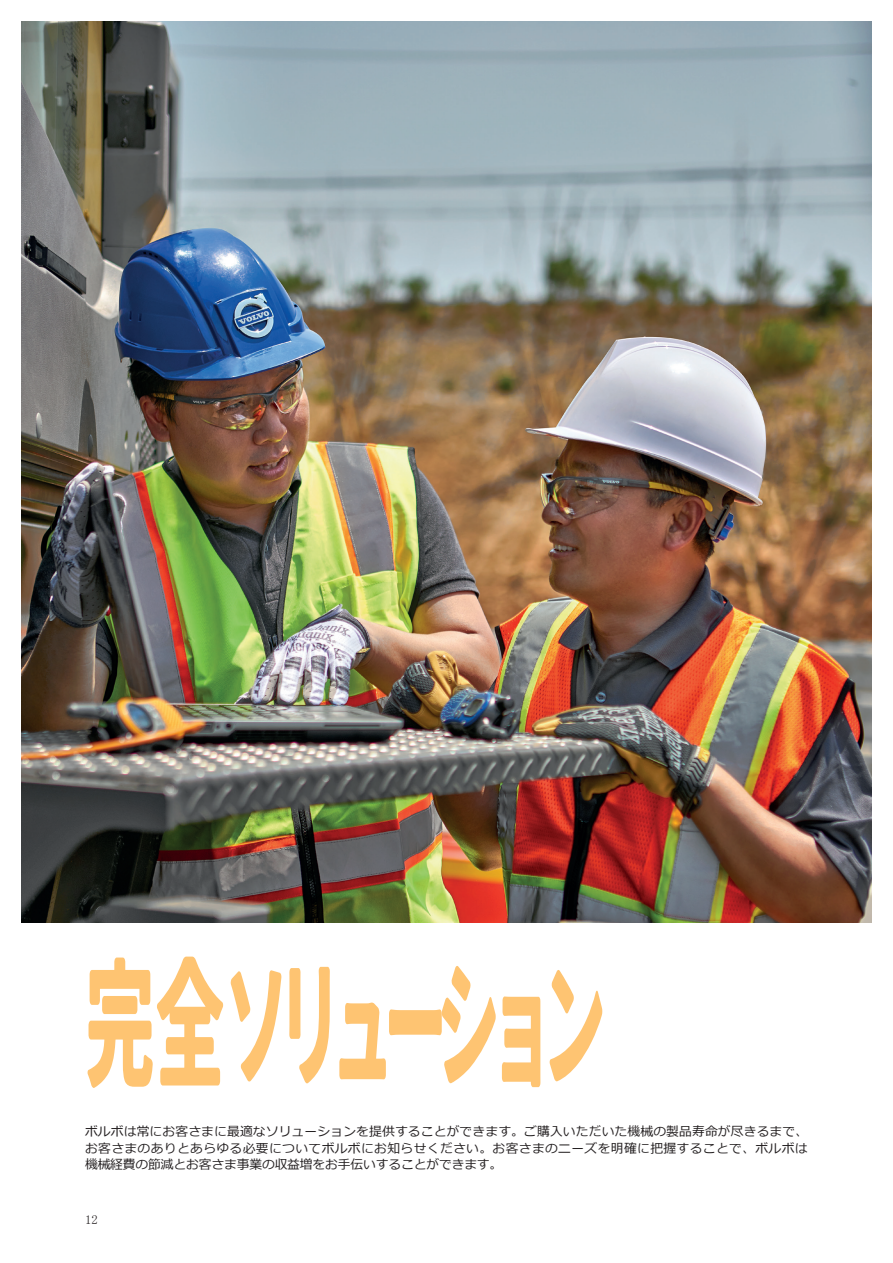
<style>
.page{position:relative;width:893px;height:1263px;background:#fff}
.page>*{position:absolute;margin:0;border:0;box-sizing:border-box;transform-origin:0 0}
.t1{font:800 138px "Gen Jyuu Gothic L";letter-spacing:-.17em;color:#fec472;scale:.51 1}
.t2{font:12.75px/16.5px "Meiryo";letter-spacing:-.01em;color:#231f20;text-align:justify}
.t3{font:12.75px "MS Mincho";color:#231f20}
</style>
<div class="page">
<img style="left:21px;top:21px;width:851px;height:902px">
<h1 class="t1" style="left:85px;top:920px;width:1023px">完全ソリューション</h1>
<p class="t2" style="left:85px;top:1124px;width:725px">ボルボは常にお客さまに最適なソリューションを提供することができます。ご購入いただいた機械の製品寿命が尽きるまで、お客さまのありとあらゆる必要についてボルボにお知らせください。お客さまのニーズを明確に把握することで、ボルボは機械経費の節減とお客さま事業の収益増をお手伝いすることができます。</p>
<p class="t3" style="left:85px;top:1213px;width:14px">12</p>
</div>
